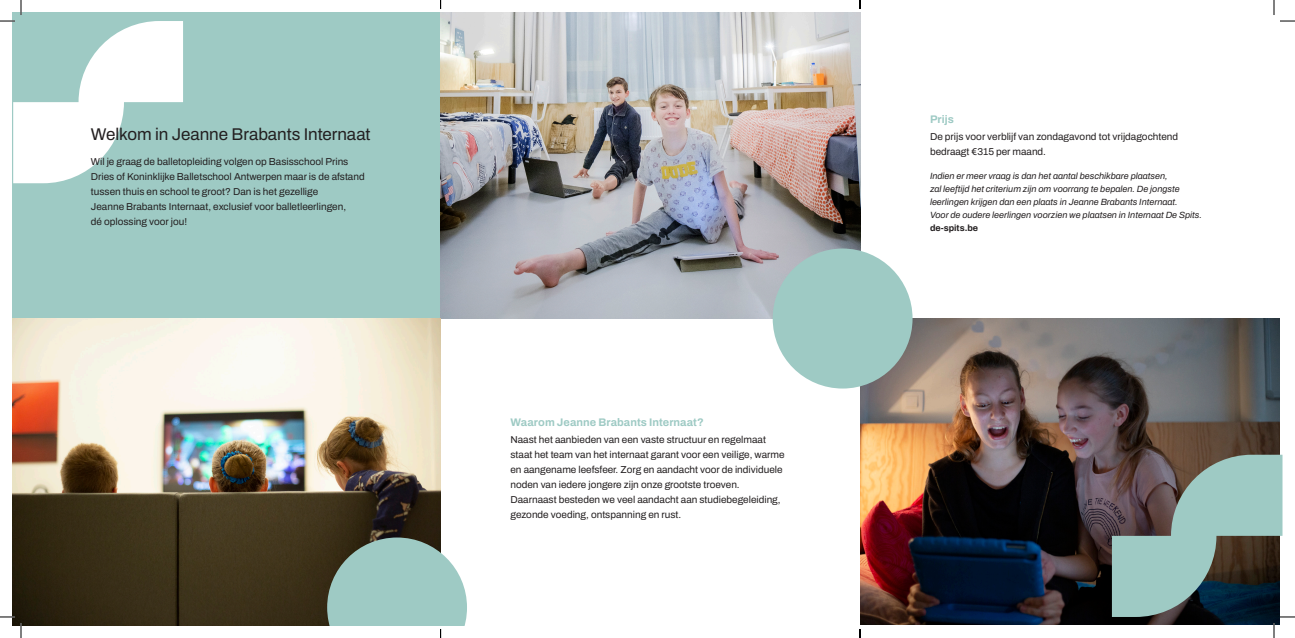
<style>
.page{position:relative;width:1295px;height:638px;background:#fff}
.page>*{position:absolute;margin:0;border:0;box-sizing:border-box;transform-origin:0 0}
.Algemeen_-_T1{font:17px "Archivo";letter-spacing:-.005em;color:#231f20}
.Algemeen_-_T2__pas_kleur_aan{font:700 11px "Archivo";letter-spacing:.005em;color:#9ecac4}
.Algemeen_-_Body{font:10px/15px "Archivo";color:#231f20}
.Algemeen_-_Body-2{font:italic 9px/13px "Archivo";color:#231f20}
.s1{font-weight:700;font-style:normal}
</style>
<div class="page">
<div style="left:12px;top:12px;width:429px;height:315px;background:#9ecac4"></div>
<img style="left:441px;top:12px;width:419px;height:306px">
<img style="left:12px;top:318px;width:429px;height:307px">
<img style="left:860px;top:318px;width:420px;height:306px">
<div style="left:773px;top:248px;width:139px;height:140px;background:#9ecac4;border-radius:50%"></div>
<svg style="left:0;top:0;width:183px;height:183px"></svg>
<svg style="left:0;top:616px;width:22px;height:21px"></svg>
<svg style="left:1273px;top:0;width:22px;height:22px"></svg>
<svg style="left:1112px;top:454px;width:183px;height:183px;background:#7f8f8d"></svg>
<svg style="left:327px;top:537px;width:140px;height:100px"></svg>
<svg style="left:859px;top:0;width:2px;height:9px"></svg>
<svg style="left:859px;top:629px;width:2px;height:8px"></svg>
<p class="Algemeen_-_T1" style="left:91px;top:121px;width:281px">Welkom in Jeanne Brabants Internaat</p>
<p class="Algemeen_-_Body" style="left:91px;top:154px;width:275px">Wil je graag de balletopleiding volgen op Basisschool Prins Dries of Koninklijke Balletschool Antwerpen maar is de afstand tussen thuis en school te groot? Dan is het gezellige<br>Jeanne Brabants Internaat, exclusief voor balletleerlingen,<br>dé oplossing voor jou!</p>
<p class="Algemeen_-_T2__pas_kleur_aan" style="left:510px;top:414px;width:195px">Waarom Jeanne Brabants Internaat?</p>
<p class="Algemeen_-_Body" style="left:510px;top:431px;width:276px">Naast het aanbieden van een vaste structuur en regelmaat staat het team van het internaat garant voor een veilige, warme en aangename leefsfeer. Zorg en aandacht voor de individuele noden van iedere jongere zijn onze grootste troeven.<br>Daarnaast besteden we veel aandacht aan studiebegeleiding, gezonde voeding, ontspanning en rust.</p>
<p class="Algemeen_-_T2__pas_kleur_aan" style="left:930px;top:111px;width:25px">Prijs</p>
<p class="Algemeen_-_Body" style="left:930px;top:129px;width:250px">De prijs voor verblijf van zondagavond tot vrijdagochtend bedraagt €315 per maand.</p>
<p class="Algemeen_-_Body-2" style="left:930px;top:169px;width:274px">Indien er meer vraag is dan het aantal beschikbare plaatsen,<br>zal leeftijd het criterium zijn om voorrang te bepalen. De jongste leerlingen krijgen dan een plaats in Jeanne Brabants Internaat.<br>Voor de oudere leerlingen voorzien we plaatsen in Internaat De Spits. <span class="s1">de-spits.be</span></p>
</div>
